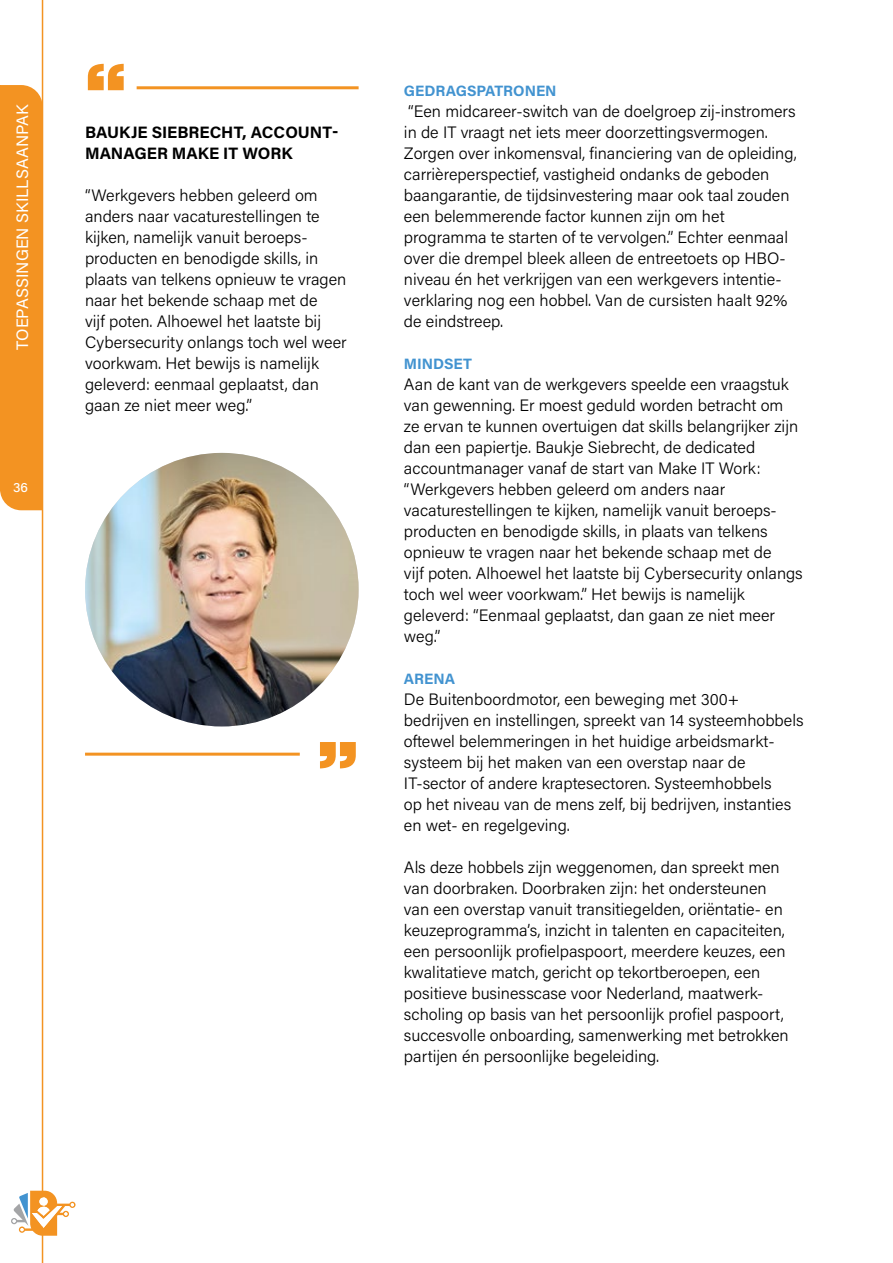
<style>
.page{position:relative;width:893px;height:1263px;background:#fff}
.page>*{position:absolute;margin:0;border:0;box-sizing:border-box;transform-origin:0 0}
.t1{font:700 93.75px "Founders Grotesk";color:#f39322}
.t2{font:300 16.5px/21px "Acumin Pro";color:#000}
.t3{font:700 16.5px/21px "Acumin Pro";color:#000}
.t4{font:16.5px "Acumin Pro";color:#fff}
.t5{font:700 15px "Acumin Pro";color:#4293d0}
.t6{font:500 13.5px "Acumin Pro";color:#fff}
</style>
<div class="page">
<div style="left:0;top:85px;width:42px;height:425px;background:#f39322"></div>
<hr style="left:42px;top:0;width:1px;height:1263px;background:#f39322">
<svg style="left:11px;top:1191px;width:65px;height:45px"></svg>
<hr style="left:0;top:85px;width:1px;height:405px;background:#f39322">
<hr style="left:137px;top:86px;width:222px;height:3px;background:#f39322">
<hr style="left:85px;top:753px;width:215px;height:3px;background:#f39322">
<img style="left:85px;top:453px;width:274px;height:273px;border-radius:137px">
<p class="t4" style="left:11px;top:350px;width:247px;rotate:-90deg">TOEPASSINGEN SKILLSAANPAK</p>
<p class="t6" style="left:13px;top:478px;width:17px">36</p>
<h1 class="t1" style="left:85px;top:33px;width:43px">“</h1>
<p class="t3" style="left:85px;top:121px;width:255px">BAUKJE SIEBRECHT, ACCOUNT-<br>MANAGER MAKE IT WORK</p>
<p class="t2" style="left:85px;top:184px;width:263px">“Werkgevers hebben geleerd om anders naar vacaturestellingen te kijken, namelijk vanuit beroeps&shy;producten en benodigde skills, in plaats van telkens opnieuw te vragen naar het bekende schaap met de<br>vijf poten. Alhoewel het laatste bij Cybersecurity onlangs toch wel weer voorkwam. Het bewijs is namelijk geleverd: eenmaal geplaatst, dan gaan ze niet meer weg.”</p>
<h1 class="t1" style="left:359px;top:799px;width:43px;rotate:-180deg">“</h1>
<p class="t5" style="left:404px;top:80px;width:154px">GEDRAGSPATRONEN</p>
<p class="t2" style="left:404px;top:100px;width:394px">“Een midcareer-switch van de doelgroep zij-instromers in de IT vraagt net iets meer doorzettingsvermogen.<br>Zorgen over inkomensval, financiering van de opleiding, carrièreperspectief, vastigheid ondanks de geboden baangarantie, de tijdsinvestering maar ook taal zouden een belemmerende factor kunnen zijn om het programma te starten of te vervolgen.” Echter eenmaal over die drempel bleek alleen de entreetoets op HBO&shy;niveau én het verkrijgen van een werkgevers intentie&shy;verklaring nog een hobbel. Van de cursisten haalt 92% de eindstreep.</p>
<p class="t5" style="left:404px;top:353px;width:70px">MINDSET</p>
<p class="t2" style="left:404px;top:373px;width:400px">Aan de kant van de werkgevers speelde een vraagstuk van gewenning. Er moest geduld worden betracht om ze ervan te kunnen overtuigen dat skills belangrijker zijn dan een papiertje. Baukje Siebrecht, de dedicated accountmanager vanaf de start van Make IT Work: “Werkgevers hebben geleerd om anders naar vacaturestellingen te kijken, namelijk vanuit beroeps&shy;producten en benodigde skills, in plaats van telkens opnieuw te vragen naar het bekende schaap met de<br>vijf poten. Alhoewel het laatste bij Cybersecurity onlangs toch wel weer voorkwam.” Het bewijs is namelijk geleverd: “Eenmaal geplaatst, dan gaan ze niet meer weg.”</p>
<p class="t5" style="left:404px;top:668px;width:53px">ARENA</p>
<p class="t2" style="left:404px;top:688px;width:401px">De Buitenboordmotor, een beweging met 300+ bedrijven en instellingen, spreekt van 14 systeemhobbels oftewel belemmeringen in het huidige arbeidsmarkt&shy;systeem bij het maken van een overstap naar de IT-sector of andere kraptesectoren. Systeemhobbels<br>op het niveau van de mens zelf, bij bedrijven, instanties en wet- en regelgeving.</p>
<p class="t2" style="left:404px;top:856px;width:386px">Als deze hobbels zijn weggenomen, dan spreekt men van doorbraken. Doorbraken zijn: het ondersteunen van een overstap vanuit transitiegelden, oriëntatie- en keuzeprogramma’s, inzicht in talenten en capaciteiten, een persoonlijk profielpaspoort, meerdere keuzes, een kwalitatieve match, gericht op tekortberoepen, een positieve businesscase voor Nederland, maatwerk&shy;scholing op basis van het persoonlijk profiel paspoort, succesvolle onboarding, samenwerking met betrokken partijen én persoonlijke begeleiding.</p>
</div>
